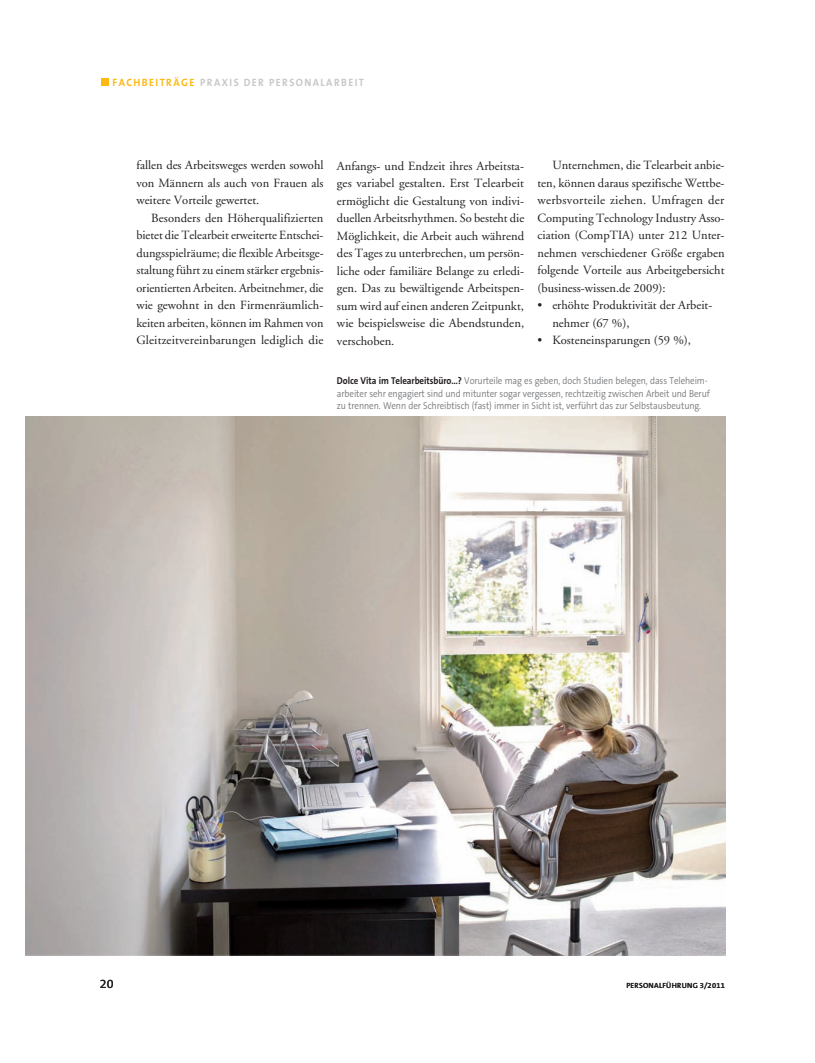
<style>
.page{position:relative;width:815px;height:1063px;background:#fff}
.page>*{position:absolute;margin:0;border:0;box-sizing:border-box;transform-origin:0 0}
.t1{font:12.5px/17.5px "Adobe Garamond";color:#231f20;text-align:justify}
.t2{font:12.5px "The Sans B5 Plain";color:#231f20}
.t3{font:700 10.62px "The Sans B7";letter-spacing:.14em;color:#c7c8ca;scale:.95 1}
.t4{font:300 10px/12.5px "The Sans B4";letter-spacing:-.01em;color:#76787b;scale:.9 1}
.t5{font:600 7.5px "The Sans B6";letter-spacing:.035em;color:#231f20}
.s1{color:#fcb914}
.s2{font-family:"The Sans B7";font-weight:700;color:#231f20}
</style>
<div class="page">
<img style="left:26px;top:416px;width:699px;height:540px">
<div style="left:101px;top:79px;width:7px;height:7px;background:#fcb814"></div>
<p class="t3" style="left:113px;top:78px;width:266px"><span class="s1">FACHBEITRÄGE</span> PRAXIS DER PERSONALARBEIT</p>
<p class="t1" style="left:136px;top:158px;width:189px">fallen des Arbeitsweges werden sowohl von Männern als auch von Frauen als weitere Vorteile gewertet.</p>
<p class="t1" style="left:136px;top:210px;width:189px;text-indent:15px">Besonders den Höherqualifizierten bietet die Telearbeit erweiterte Entschei&shy;dungsspielräume; die flexible Arbeitsge&shy;staltung führt zu einem stärker ergebnis&shy;orientierten Arbeiten. Arbeitnehmer, die wie gewohnt in den Firmenräumlich&shy;keiten arbeiten, können im Rahmen von Gleitzeitvereinbarungen lediglich die</p>
<p class="t1" style="left:337px;top:158px;width:189px">Anfangs- und Endzeit ihres Arbeitsta&shy;ges variabel gestalten. Erst Telearbeit ermöglicht die Gestaltung von indivi&shy;duellen Arbeitsrhythmen. So besteht die Möglichkeit, die Arbeit auch während des Tages zu unterbrechen, um persön&shy;liche oder familiäre Belange zu erledi&shy;gen. Das zu bewältigende Arbeitspen&shy;sum wird auf einen anderen Zeitpunkt, wie beispielsweise die Abendstunden, verschoben.</p>
<p class="t1" style="left:537px;top:158px;width:189px;text-indent:15px">Unternehmen, die Telearbeit anbie&shy;ten, können daraus spezifische Wettbe&shy;werbsvorteile ziehen. Umfragen der Computing Technology Industry Asso&shy;ciation (CompTIA) unter 212 Unter&shy;nehmen verschiedener Größe ergaben folgende Vorteile aus Arbeitgebersicht (business-wissen.de 2009):</p>
<p class="t1" style="left:552px;top:298px;width:162px;text-indent:-15px">• erhöhte Produktivität der Arbeit&shy;nehmer (67 %),</p>
<p class="t1" style="left:537px;top:333px;width:155px">• Kosteneinsparungen (59 %),</p>
<p class="t4" style="left:337px;top:375px;width:416px"><span class="s2">Dolce Vita im Telearbeitsbüro…?</span> Vorurteile mag es geben, doch Studien belegen, dass Teleheim&shy;arbeiter sehr engagiert sind und mitunter sogar vergessen, rechtzeitig zwischen Arbeit und Beruf zu trennen. Wenn der Schreibtisch (fast) immer in Sicht ist, verführt das zur Selbstausbeutung.</p>
<p class="t2" style="left:100px;top:979px;width:15px">20</p>
<p class="t5" style="left:626px;top:983px;width:100px">PERSONALFÜHRUNG 3/2011</p>
</div>
